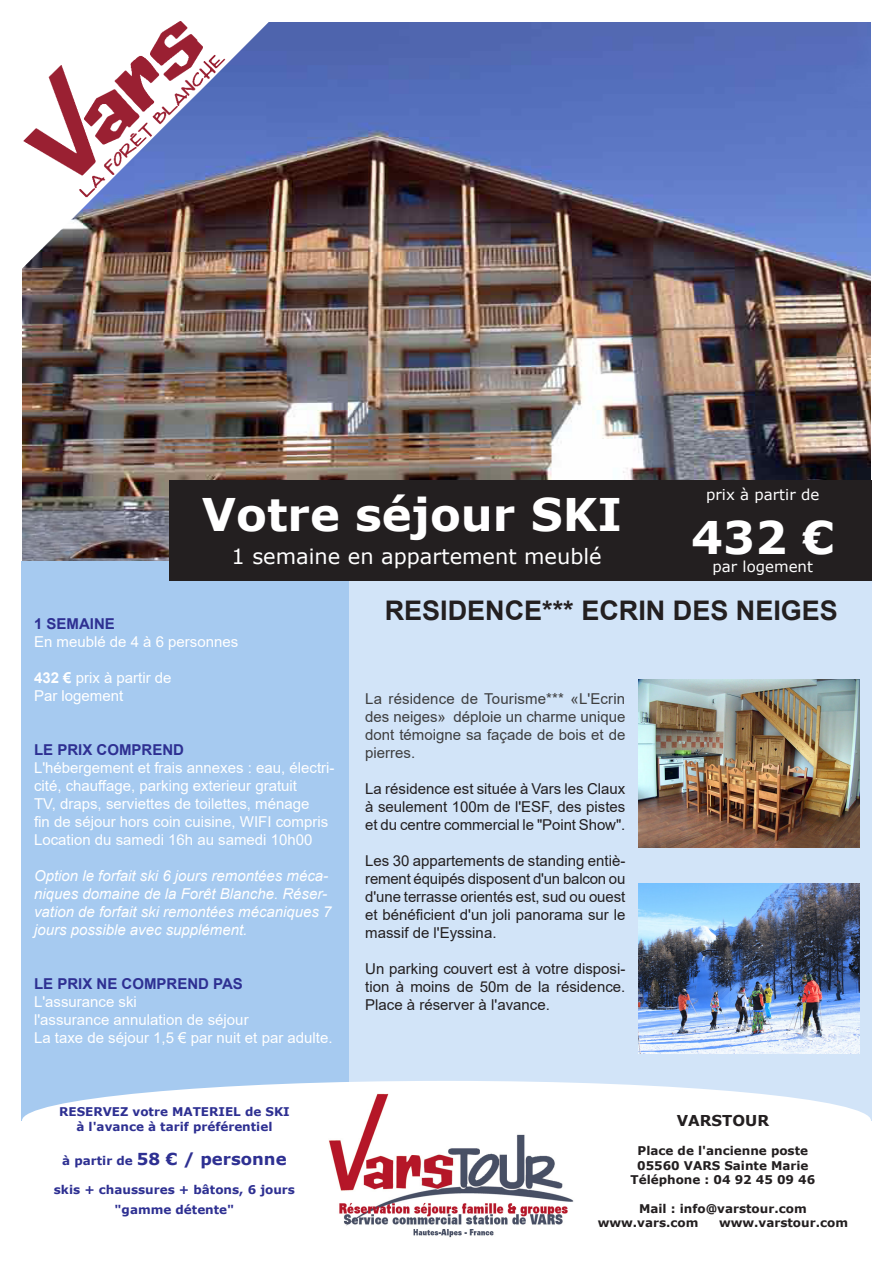
<style>
.page{position:relative;width:893px;height:1263px;background:#fff}
.page>*{position:absolute;margin:0;border:0;box-sizing:border-box;transform-origin:0 0}
.t1{font:700 45px "Verdana";color:#fff}
.t2{font:700 27px "Arial";color:#231f20}
.t3{font:21px "Verdana";color:#fff}
.t4{font:700 16.5px "Verdana";color:#2e3092}
.t5{font:15px/18px "Arial";color:#231f20;text-align:justify}
.t6{font:15px/18px "Arial";color:#fff}
.t7{font:italic 15px/18px "Arial";color:#fff}
.t8{font:15px/18px "Arial";color:#3e3e3f;text-align:justify}
.t9{font:700 15px "Arial";color:#2e3092}
.t10{font:15px "Verdana";color:#fff}
.t11{font:700 15px "Verdana";color:#231f20}
.t12{font:700 12px "Verdana";color:#231f20}
.t13{font:700 12px "Verdana";color:#2e3092}
.s1{font-weight:700}
.s2{font-size:12px}
</style>
<div class="page">
<img style="left:22px;top:22px;width:849px;height:539px">
<div style="left:21px;top:561px;width:328px;height:560px;background:#a6caf0"></div>
<div style="left:349px;top:560px;width:523px;height:561px;background:#d2e4f8"></div>
<div style="left:169px;top:480px;width:485px;height:101px;background:#231f20"></div>
<div style="left:22px;top:1081px;width:849px;height:79px;background:#fff;border-radius:50%"></div>
<img style="left:329px;top:1093px;width:245px;height:145px">
<img style="left:639px;top:680px;width:220px;height:167px">
<img style="left:639px;top:884px;width:221px;height:170px">
<div style="left:654px;top:480px;width:218px;height:101px;background:#231f20"></div>
<img style="left:22px;top:21px;width:251px;height:249px">
<p class="t1" style="left:202px;top:483px;width:422px">Votre séjour SKI</p>
<p class="t3" style="left:232px;top:542px;width:372px">1 semaine en appartement meublé</p>
<p class="t10" style="left:706px;top:484px;width:115px">prix à partir de</p>
<p class="t1" style="left:691px;top:506px;width:145px">432 €</p>
<p class="t10" style="left:712px;top:556px;width:102px">par logement</p>
<p class="t9" style="left:34px;top:613px;width:82px">1 SEMAINE</p>
<p class="t6" style="left:34px;top:632px;width:206px">En meublé de 4 à 6 personnes</p>
<p class="t6" style="left:34px;top:668px;width:139px"><span class="s1">432 €</span> prix à partir de</p>
<p class="t6" style="left:34px;top:686px;width:91px">Par logement</p>
<p class="t9" style="left:34px;top:739px;width:152px">LE PRIX COMPREND</p>
<p class="t6" style="left:34px;top:758px;width:302px">L'hébergement et frais annexes : eau, électri&shy;cité, chauffage, parking exterieur gratuit</p>
<p class="t6" style="left:34px;top:794px;width:296px">TV, draps, serviettes de toilettes, ménage fin de séjour hors coin cuisine, WIFI compris<br>Location du samedi 16h au samedi 10h00</p>
<p class="t7" style="left:34px;top:866px;width:299px">Option le forfait ski 6 jours remontées méca&shy;niques domaine de la Forêt Blanche. Réser&shy;vation de forfait ski remontées mécaniques 7 jours possible avec supplément.</p>
<p class="t9" style="left:34px;top:973px;width:210px">LE PRIX NE COMPREND PAS</p>
<p class="t6" style="left:34px;top:992px;width:104px">L'assurance ski</p>
<p class="t6" style="left:34px;top:1010px;width:216px">l'assurance annulation de séjour</p>
<p class="t6" style="left:34px;top:1028px;width:300px">La taxe de séjour 1,5 € par nuit et par adulte.</p>
<p class="t13" style="left:59px;top:1103px;width:232px">RESERVEZ votre MATERIEL de SKI</p>
<p class="t13" style="left:76px;top:1118px;width:198px">à l'avance à tarif préférentiel</p>
<p class="t4" style="left:62px;top:1147px;width:226px"><span class="s2">à partir de</span> 58 € / personne</p>
<p class="t13" style="left:54px;top:1181px;width:243px">skis + chaussures + bâtons, 6 jours</p>
<p class="t13" style="left:115px;top:1201px;width:121px">"gamme détente"</p>
<p class="t2" style="left:385px;top:591px;width:455px">RESIDENCE*** ECRIN DES NEIGES</p>
<p class="t8" style="left:365px;top:689px;width:262px">La résidence de Tourisme*** «L'Ecrin des neiges» déploie un charme unique dont témoigne sa façade de bois et de pierres.</p>
<p class="t5" style="left:365px;top:779px;width:262px">La résidence est située à Vars les Claux à seulement 100m de l'ESF, des pistes et du centre commercial le "Point Show".</p>
<p class="t5" style="left:365px;top:851px;width:262px">Les 30 appartements de standing entiè&shy;rement équipés disposent d'un balcon ou d'une terrasse orientés est, sud ou ouest et bénéficient d'un joli panorama sur le massif de l'Eyssina.</p>
<p class="t5" style="left:365px;top:959px;width:262px">Un parking couvert est à votre disposi&shy;tion à moins de 50m de la résidence.<br>Place à réserver à l'avance.</p>
<p class="t11" style="left:677px;top:1110px;width:94px">VARSTOUR</p>
<p class="t12" style="left:638px;top:1142px;width:172px">Place de l'ancienne poste</p>
<p class="t12" style="left:637px;top:1157px;width:173px">05560 VARS Sainte Marie</p>
<p class="t12" style="left:631px;top:1171px;width:186px">Téléphone : 04 92 45 09 46</p>
<p class="t12" style="left:639px;top:1200px;width:169px">Mail : info@varstour.com</p>
<p class="t12" style="left:598px;top:1214px;width:102px">www.vars.com</p>
<p class="t12" style="left:719px;top:1214px;width:131px">www.varstour.com</p>
</div>
